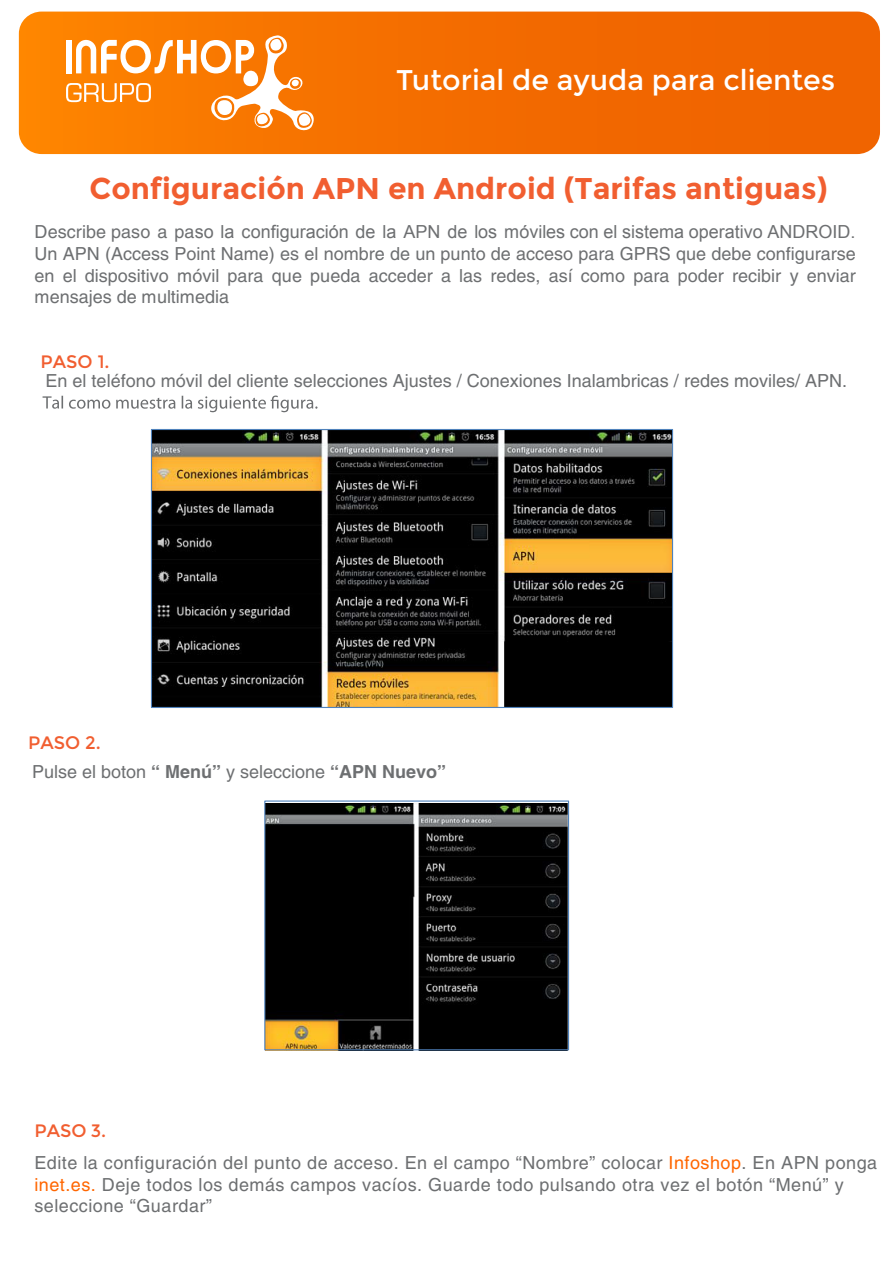
<style>
.page{position:relative;width:893px;height:1263px;background:#fff}
.page>*{position:absolute;margin:0;border:0;box-sizing:border-box;transform-origin:0 0}
.t1{font:700 30px "Montserrat";color:#f15e30}
.t2{font:28.5px "Montserrat";color:#fff}
.t3{font:18px/21.6px "Helvetica LT Std";letter-spacing:.03em;color:#6d6f71}
.t4{font:18px "Helvetica LT Std";color:#6d6f71}
.t5{font:18px "Arial";color:#6d6f71}
.t6{font:18px "Montserrat";color:#f15e30}
.s1{font-family:"Helvetica LT Std"}
.s2{font-weight:700}
.s3{color:#f60}
</style>
<div class="page">
<img style="left:153px;top:431px;width:518px;height:275px">
<div style="left:151px;top:429px;width:522px;height:279px;border:1px solid #4f82bc"></div>
<img style="left:265px;top:803px;width:303px;height:248px">
<div style="left:264px;top:801px;width:305px;height:249px;border:1px solid #4f82bc"></div>
<svg style="left:43px;top:396px;width:274px;height:16px"></svg>
<svg style="left:19px;top:12px;width:861px;height:142px;background:#f36d01"></svg>
<svg style="left:66px;top:35px;width:249px;height:97px"></svg>
<h2 class="t2" style="left:396px;top:63px;width:440px">Tutorial de ayuda para clientes</h2>
<h1 class="t1" style="left:89px;top:171px;width:740px">Configuración APN en Android (Tarifas antiguas)</h1>
<p class="t5" style="left:35px;top:220px;width:822px"><span class="s1">Describe paso a pa</span>so la configuración de la APN de los móviles con el sistema operativo ANDROID.</p>
<p class="t3" style="left:35px;top:243px;width:823px;text-align:justify">Un APN (Access Point Name) es el nombre de un punto de acceso para GPRS que debe configurarse en el dispositivo móvil para que pueda acceder a las redes, así como para poder recibir y enviar mensajes de multimedia</p>
<p class="t6" style="left:41px;top:351px;width:70px">PASO 1.</p>
<p class="t4" style="left:46px;top:370px;width:803px">En el teléfono móvil del cliente selecciones Ajustes / Conexiones Inalambricas / redes moviles/ APN.</p>
<p class="t6" style="left:28px;top:733px;width:74px">PASO 2.</p>
<p class="t4" style="left:32px;top:761px;width:416px">Pulse el boton <span class="s2">“ Menú”</span> y seleccione <span class="s2">“APN Nuevo”</span></p>
<p class="t6" style="left:34px;top:1120px;width:73px">PASO 3.</p>
<p class="t3" style="left:34px;top:1152px;width:844px">Edite la configuración del punto de acceso. En el campo “Nombre” colocar <span class="s3">Infoshop</span>. En APN ponga <span class="s3">inet.es.</span> Deje todos los demás campos vacíos. Guarde todo pulsando otra vez el botón “Menú” y seleccione “Guardar”</p>
</div>
